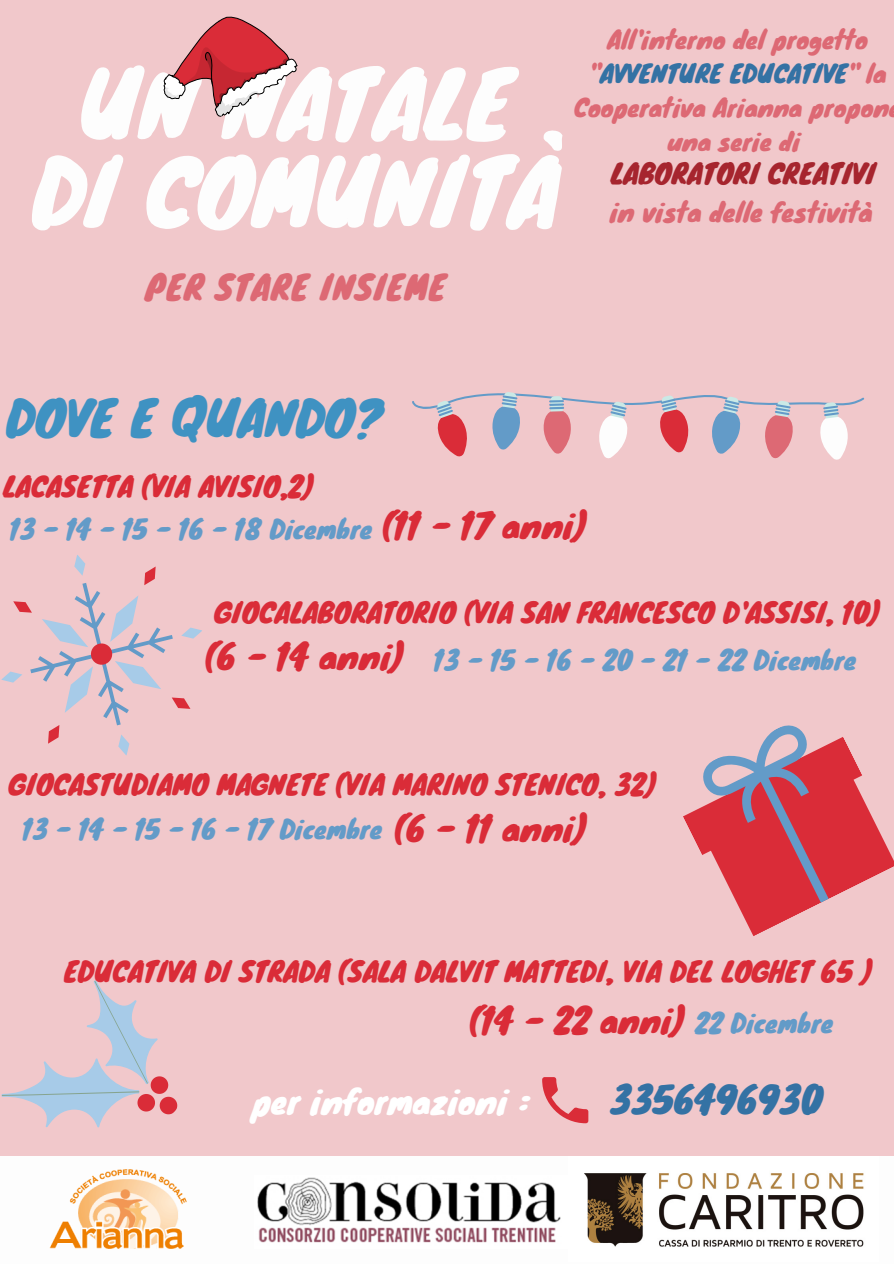
<style>
.page{position:relative;width:894px;height:1264px;background:#fff}
.page>*{position:absolute;margin:0;border:0;box-sizing:border-box;transform-origin:0 0}
.t1{font:88.95px/88.1px "Knewave";color:#fdfdfd;text-align:center}
.t2{font:48px "Knewave";color:#3f92c2}
.t3{font:35.55px "Knewave";color:#3472a4}
.t4{font:33.3px "Knewave";letter-spacing:.02em;color:#dd6974}
.t5{font:33px "Knewave";color:#da2c38}
.t6{font:33px "Knewave";color:#fff}
.t7{font:27.15px "Knewave";color:#da2c38}
.t8{font:27px "Knewave";color:#a6252e}
.t9{font:25.5px "Knewave";color:#639bc8}
.t10{font:25.5px "Knewave";color:#dd6974}
.t11{font:24.3px/33.9px "Knewave";color:#dd6974;text-align:center}
.s1{color:#3472a4}
</style>
<div class="page">
<div style="left:0;top:0;width:893px;height:1263px;background:#f1c8cb"></div>
<div style="left:0;top:1156px;width:893px;height:107px;background:#fdfdfd"></div>
<img style="left:49px;top:1169px;width:138px;height:79px">
<img style="left:257px;top:1177px;width:304px;height:66px">
<img style="left:584px;top:1173px;width:280px;height:74px">
<svg style="left:412px;top:392px;width:452px;height:68px"></svg>
<svg style="left:1px;top:555px;width:201px;height:201px"></svg>
<svg style="left:13px;top:566px;width:177px;height:177px"></svg>
<svg style="left:683px;top:725px;width:210px;height:211px"></svg>
<svg style="left:1px;top:980px;width:177px;height:148px"></svg>
<svg style="left:542px;top:1077px;width:46px;height:46px"></svg>
<svg style="left:163px;top:16px;width:135px;height:101px"></svg>
<p class="t1" style="left:32px;top:57px;width:528px">UN NATALE<br>DI COMUNITÀ</p>
<p class="t11" style="left:574px;top:22px;width:316px">All'interno del progetto "<span class="s1">AVVENTURE EDUCATIVE</span>" la<br>Cooperativa Arianna propon una serie di</p>
<p class="t8" style="left:610px;top:151px;width:266px">LABORATORI CREATIVI</p>
<p class="t10" style="left:609px;top:191px;width:264px">in vista delle festività</p>
<p class="t4" style="left:145px;top:260px;width:302px">PER STARE INSIEME</p>
<p class="t2" style="left:6px;top:379px;width:377px">DOVE E QUANDO?</p>
<p class="t7" style="left:3px;top:464px;width:313px">LACASETTA (VIA AVISIO,2)</p>
<p class="t9" style="left:10px;top:508px;width:364px">13 - 14 - 15 - 16 - 18 Dicembre</p>
<p class="t5" style="left:383px;top:498px;width:206px">(11 - 17 anni)</p>
<p class="t7" style="left:214px;top:590px;width:667px">GIOCALABORATORIO (VIA SAN FRANCESCO D'ASSISI, 10)</p>
<p class="t9" style="left:434px;top:639px;width:424px">13 - 15 - 16 - 20 - 21 - 22 Dicembre</p>
<p class="t5" style="left:206px;top:629px;width:200px">(6 - 14 anni)</p>
<p class="t7" style="left:9px;top:762px;width:649px">GIOCASTUDIAMO MAGNETE (VIA MARINO STENICO, 32)</p>
<p class="t5" style="left:395px;top:801px;width:194px">(6 - 11 anni)</p>
<p class="t9" style="left:22px;top:807px;width:361px">13 - 14 - 15 - 16 - 17 Dicembre</p>
<p class="t7" style="left:64px;top:949px;width:810px">EDUCATIVA DI STRADA (SALA DALVIT MATTEDI, VIA DEL LOGHET 65 )</p>
<p class="t9" style="left:695px;top:1002px;width:140px">22 Dicembre</p>
<p class="t5" style="left:470px;top:993px;width:217px">(14 - 22 anni)</p>
<p class="t6" style="left:251px;top:1074px;width:279px">per informazioni :</p>
<p class="t3" style="left:610px;top:1070px;width:213px">3356496930</p>
</div>
